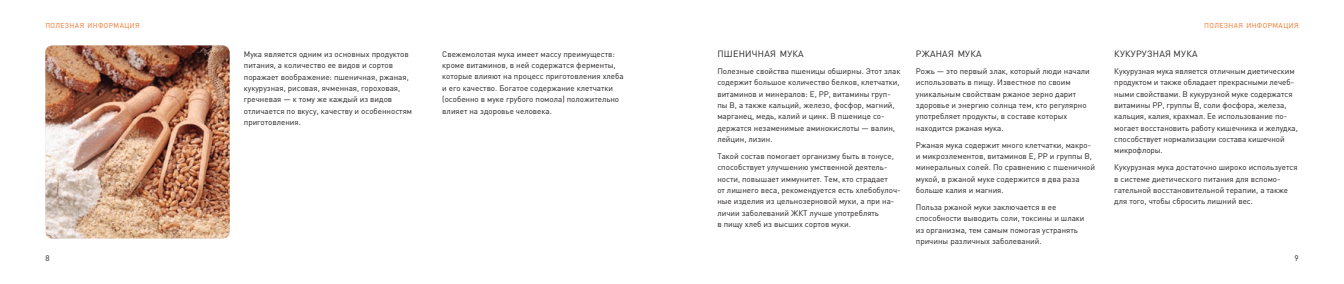
<style>
.page{position:relative;width:1344px;height:284px;background:#fff}
.page>*{position:absolute;margin:0;border:0;box-sizing:border-box;transform-origin:0 0}
.t1{font:9px "DIN Pro";letter-spacing:.025em;color:#231f20}
.t2{font:8px/11.3px "DIN Pro";color:#231f20}
.t3{font:7px "DIN Pro";letter-spacing:.05em;color:#f36e21}
</style>
<div class="page">
<img style="left:45px;top:45px;width:185px;height:193px">
<p class="t3" style="left:45px;top:21px;width:11px">Полезная</p>
<p class="t3" style="left:88px;top:21px;width:23px">информация</p>
<p class="t3" style="left:1204px;top:21px;width:11px">Полезная</p>
<p class="t3" style="left:1246px;top:21px;width:23px">информация</p>
<p class="t2" style="left:244px;top:48px;width:170px">Мука является одним из основных продуктов питания, а количество ее видов и сортов поражает воображение: пшеничная, ржаная, кукурузная, рисовая, ячменная, гороховая, гречневая — к тому же каждый из видов отличается по вкусу, качеству и особенностям приготовления.</p>
<p class="t2" style="left:442px;top:48px;width:183px">Свежемолотая мука имеет массу преимуществ: кроме витаминов, в ней содержатся ферменты, которые влияют на процесс приготовления хлеба и его качество. Богатое содержание клетчатки (особенно в муке грубого помола) положительно влияет на здоровье человека.</p>
<p class="t1" style="left:717px;top:47px;width:88px">ПШЕНИЧНАЯ МУКА</p>
<p class="t1" style="left:1114px;top:47px;width:85px">КУКУРУЗНАЯ МУКА</p>
<p class="t2" style="left:1114px;top:65px;width:185px">Кукурузная мука является отличным диетическим продуктом и также обладает прекрасными лечеб&shy;ными свойствами. В кукурузной муке содержатся витамины РР, группы В, соли фосфора, железа, кальция, калия, крахмал. Ее использование по&shy;могает восстановить работу кишечника и желудка, способствует нормализации состава кишечной микрофлоры.</p>
<p class="t2" style="left:1114px;top:161px;width:185px">Кукурузная мука достаточно широко используется в системе диетического питания для вспомо&shy;гательной восстановительной терапии, а также для того, чтобы сбросить лишний вес.</p>
<p class="t1" style="left:916px;top:47px;width:67px">РЖАНАЯ МУКА</p>
<p class="t2" style="left:916px;top:65px;width:176px">Рожь — это первый злак, который люди начали использовать в пищу. Известное по своим уникальным свойствам ржаное зерно дарит здоровье и энергию солнца тем, кто регулярно употребляет продукты, в составе которых находится ржаная мука.</p>
<p class="t2" style="left:916px;top:139px;width:181px">Ржаная мука содержит много клетчатки, макро&shy;и микроэлементов, витаминов Е, РР и группы В, минеральных солей. По сравнению с пшеничной мукой, в ржаной муке содержится в два раза больше калия и магния.</p>
<p class="t2" style="left:916px;top:201px;width:170px">Польза ржаной муки заключается в ее способности выводить соли, токсины и шлаки из организма, тем самым помогая устранять причины различных заболеваний.</p>
<p class="t2" style="left:717px;top:65px;width:185px">Полезные свойства пшеницы обширны. Этот злак содержит большое количество белков, клетчатки, витаминов и минералов: Е, РР, витамины груп&shy;пы В, а также кальций, железо, фосфор, магний, марганец, медь, калий и цинк. В пшенице со&shy;держатся незаменимые аминокислоты — валин, лейцин, лизин.</p>
<p class="t2" style="left:717px;top:150px;width:185px">Такой состав помогает организму быть в тонусе, способствует улучшению умственной деятель&shy;ности, повышает иммунитет. Тем, кто страдает<br>от лишнего веса, рекомендуется есть хлебобулоч&shy;ные изделия из цельнозерновой муки, а при на&shy;личии заболеваний ЖКТ лучше употреблять<br>в пищу хлеб из высших сортов муки.</p>
<p class="t2" style="left:45px;top:252px;width:6px">8</p>
<p class="t2" style="left:1294px;top:252px;width:6px">9</p>
</div>
